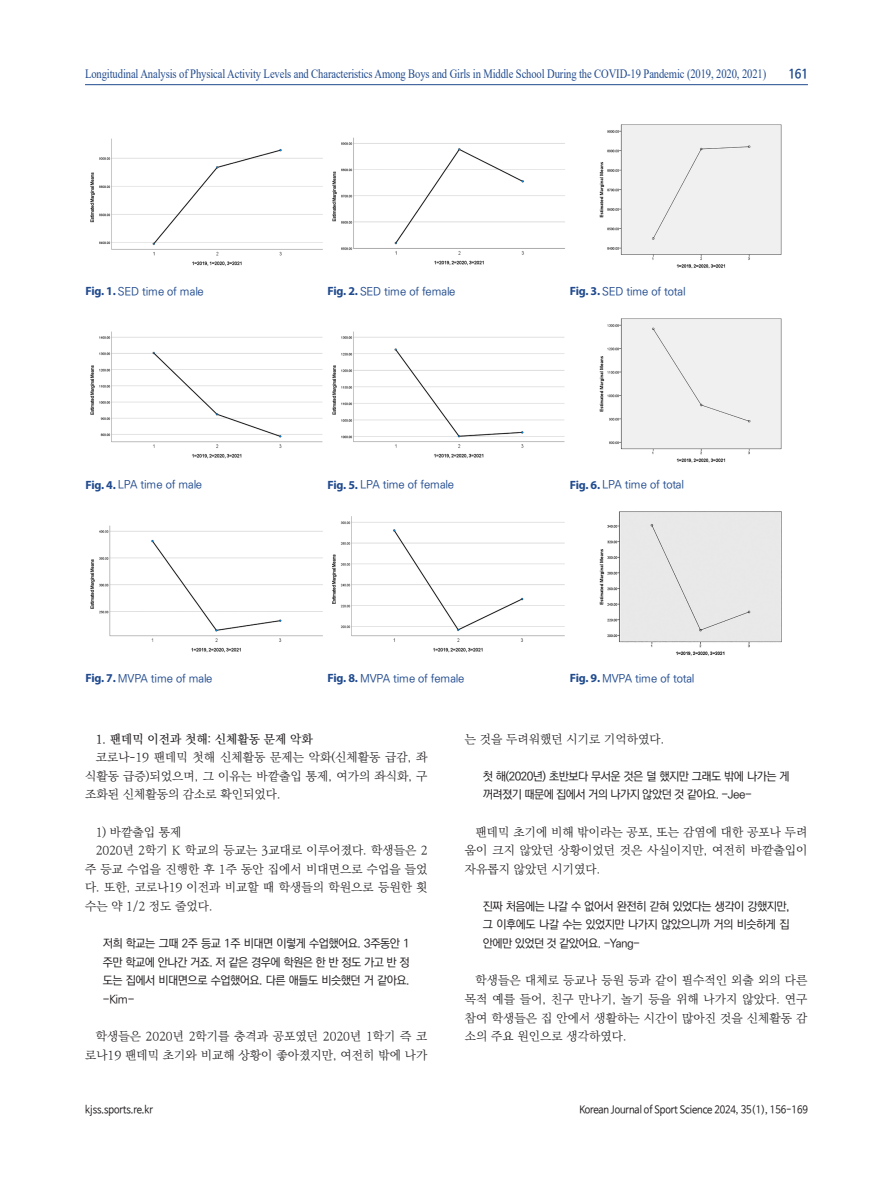
<style>
.page{position:relative;width:893px;height:1178px;background:#fff}
.page>*{position:absolute;margin:0;border:0;box-sizing:border-box;transform-origin:0 0}
.t1{font:12.75px "Times New Roman";letter-spacing:-.01em;color:#204a8e;scale:.83 1}
.t2{font:700 12.6px "Nanum Barun Gothic";color:#204a8e;scale:.9 1}
.본문{font:12px/18.6px "Ko Pub World Batang PL";letter-spacing:.01em;color:#231f20;text-align:justify}
._3_1_소제목{font:12px "Ko Pub World Batang PM";letter-spacing:.01em;color:#231f20}
.인용{font:11.7px/18.6px "Ko Pub World Dotum PM";letter-spacing:-.045em;color:#231f20;text-align:justify}
.국문초록-논문제목{font:500 11.25px "Ko Pub World Dotum";letter-spacing:-.015em;color:#204a8e}
.t3{font:10.5px "Nanum Barun Gothic";letter-spacing:-.01em;color:#231f20;scale:.9 1}
.s1{font-family:"Myriad Pro";font-weight:700;font-size:12px}
</style>
<div class="page">
<hr style="left:85px;top:84px;width:723px;height:1px;background:#204a8e">
<img style="left:90px;top:138px;width:233px;height:128px">
<img style="left:332px;top:137px;width:233px;height:129px">
<img style="left:599px;top:124px;width:183px;height:145px">
<img style="left:90px;top:331px;width:233px;height:128px">
<img style="left:332px;top:331px;width:233px;height:128px">
<img style="left:599px;top:318px;width:183px;height:145px">
<img style="left:90px;top:525px;width:233px;height:128px">
<img style="left:332px;top:516px;width:233px;height:137px">
<img style="left:599px;top:511px;width:183px;height:145px">
<p class="t1" style="left:85px;top:65px;width:822px">Longitudinal Analysis of Physical Activity Levels and Characteristics Among Boys and Girls in Middle School During the COVID-19 Pandemic (2019, 2020, 2021)</p>
<p class="t2" style="left:788px;top:68px;width:23px">161</p>
<p class="국문초록-논문제목" style="left:85px;top:283px;width:120px"><span class="s1">Fig. 1.</span> SED time of male</p>
<p class="국문초록-논문제목" style="left:328px;top:283px;width:129px"><span class="s1">Fig. 2.</span> SED time of female</p>
<p class="국문초록-논문제목" style="left:570px;top:283px;width:117px"><span class="s1">Fig. 3.</span> SED time of total</p>
<p class="국문초록-논문제목" style="left:85px;top:477px;width:118px"><span class="s1">Fig. 4.</span> LPA time of male</p>
<p class="국문초록-논문제목" style="left:328px;top:477px;width:128px"><span class="s1">Fig. 5.</span> LPA time of female</p>
<p class="국문초록-논문제목" style="left:570px;top:477px;width:116px"><span class="s1">Fig. 6.</span> LPA time of total</p>
<p class="국문초록-논문제목" style="left:85px;top:670px;width:129px"><span class="s1">Fig. 7.</span> MVPA time of male</p>
<p class="국문초록-논문제목" style="left:328px;top:670px;width:138px"><span class="s1">Fig. 8.</span> MVPA time of female</p>
<p class="국문초록-논문제목" style="left:570px;top:670px;width:126px"><span class="s1">Fig. 9.</span> MVPA time of total</p>
<p class="_3_1_소제목" style="left:96px;top:730px;width:219px">1. 팬데믹 이전과 첫해: 신체활동 문제 악화</p>
<p class="본문" style="left:85px;top:748px;width:344px;text-indent:11px">코로나-19 팬데믹 첫해 신체활동 문제는 악화(신체활동 급감, 좌 식활동 급증)되었으며, 그 이유는 바깥출입 통제, 여가의 좌식화, 구 조화된 신체활동의 감소로 확인되었다.</p>
<p class="본문" style="left:96px;top:823px;width:87px">1) 바깥출입 통제</p>
<p class="본문" style="left:85px;top:841px;width:344px;text-indent:11px">2020년 2학기 K 학교의 등교는 3교대로 이루어졌다. 학생들은 2 주 등교 수업을 진행한 후 1주 동안 집에서 비대면으로 수업을 들었 다. 또한, 코로나19 이전과 비교할 때 학생들의 학원으로 등원한 횟 수는 약 1/2 정도 줄었다.</p>
<p class="인용" style="left:103px;top:934px;width:308px">저희 학교는 그때 2주 등교 1주 비대면 이렇게 수업했어요. 3주동안 1 주만 학교에 안나간 거죠. 저 같은 경우에 학원은 한 반 정도 가고 반 정 도는 집에서 비대면으로 수업했어요. 다른 애들도 비슷했던 거 같아요. -Kim-</p>
<p class="본문" style="left:85px;top:1027px;width:344px;text-align:right">학생들은 2020년 2학기를 충격과 공포였던 2020년 1학기 즉 코 로나19 팬데믹 초기와 비교해 상황이 좋아졌지만, 여전히 밖에 나가</p>
<p class="t3" style="left:85px;top:1104px;width:77px">kjss.sports.re.kr</p>
<p class="본문" style="left:465px;top:730px;width:201px">는 것을 두려워했던 시기로 기억하였다.</p>
<p class="인용" style="left:483px;top:767px;width:308px">첫 해(2020년) 초반보다 무서운 것은 덜 했지만 그래도 밖에 나가는 게 꺼려졌기 때문에 집에서 거의 나가지 않았던 것 같아요. -Jee-</p>
<p class="본문" style="left:465px;top:823px;width:344px;text-indent:11px">팬데믹 초기에 비해 밖이라는 공포, 또는 감염에 대한 공포나 두려 움이 크지 않았던 상황이었던 것은 사실이지만, 여전히 바깥출입이 자유롭지 않았던 시기였다.</p>
<p class="인용" style="left:483px;top:897px;width:308px">진짜 처음에는 나갈 수 없어서 완전히 갇혀 있었다는 생각이 강했지만, 그 이후에도 나갈 수는 있었지만 나가지 않았으니까 거의 비슷하게 집 안에만 있었던 것 같았어요. -Yang-</p>
<p class="본문" style="left:465px;top:971px;width:344px;text-indent:11px">학생들은 대체로 등교나 등원 등과 같이 필수적인 외출 외의 다른 목적 예를 들어, 친구 만나기, 놀기 등을 위해 나가지 않았다. 연구 참여 학생들은 집 안에서 생활하는 시간이 많아진 것을 신체활동 감 소의 주요 원인으로 생각하였다.</p>
<p class="t3" style="left:579px;top:1104px;width:255px">Korean Journal of Sport Science 2024, 35(1), 156-169</p>
</div>
